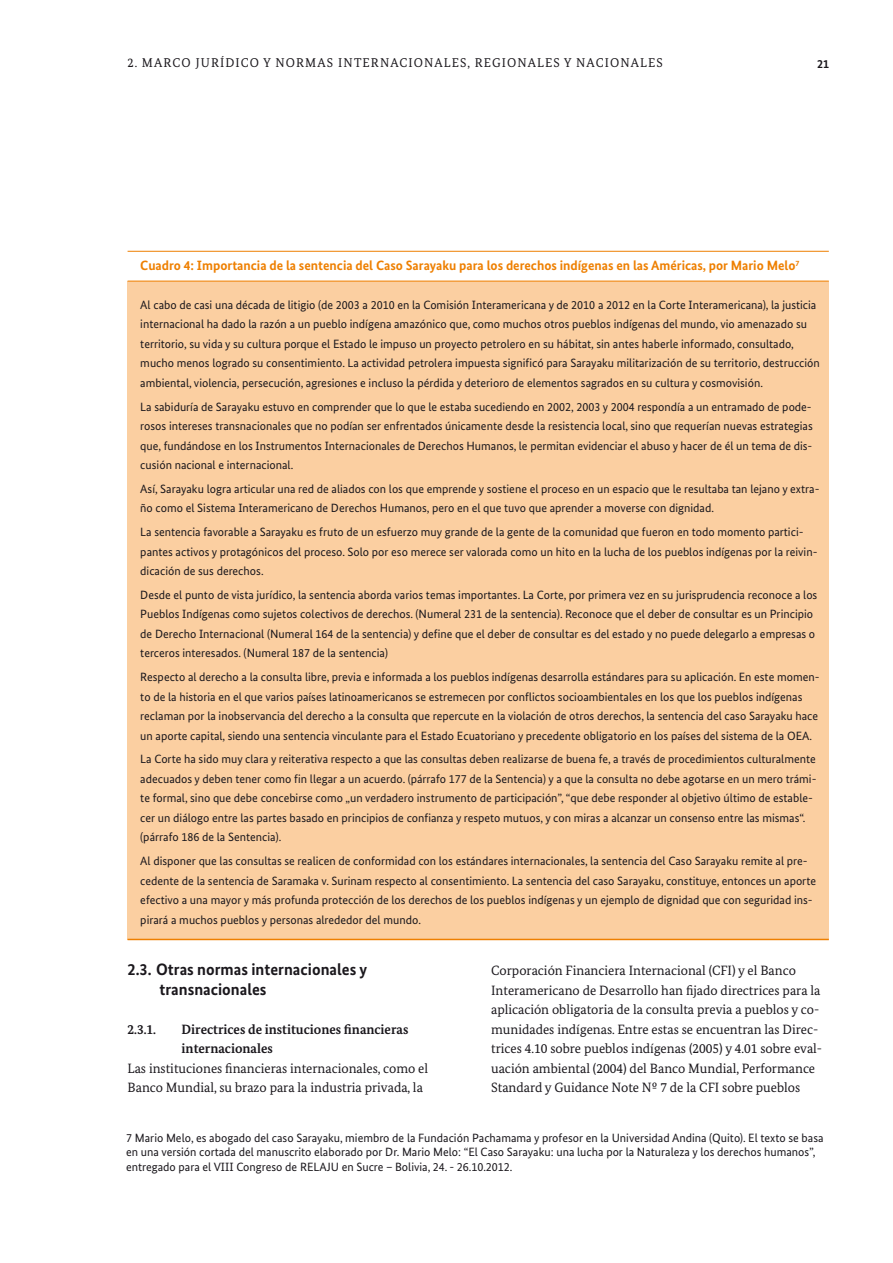
<style>
.page{position:relative;width:893px;height:1263px;background:#fff}
.page>*{position:absolute;margin:0;border:0;box-sizing:border-box;transform-origin:0 0}
.t1{font:700 16.5px/19.5px "Bundes Sans";color:#1a171c}
.t2{font:13.5px/19.5px "Bundes Serif";color:#1a171c}
.t3{font:700 13.5px "Bundes Sans";color:#ee7f00}
.t4{font:700 13.5px/19.5px "Bundes Serif";color:#1a171c}
.t5{font:12.75px "Bundes Serif";letter-spacing:.09em;color:#1a171c}
.t6{font:12px/19.5px "Bundes Sans";color:#1a171c}
.t7{font:700 12px "Bundes Sans";color:#1a171c}
</style>
<div class="page">
<div style="left:128px;top:281px;width:701px;height:658px;background:#fbcfa1"></div>
<hr style="left:128px;top:251px;width:701px;height:1px;background:#ee7f00">
<hr style="left:128px;top:281px;width:701px;height:1px;background:#ee7f00">
<hr style="left:128px;top:939px;width:701px;height:1px;background:#ee7f00">
<p class="t5" style="left:128px;top:55px;width:82px">2. Marco jurí</p>
<p class="t5" style="left:226px;top:55px;width:63px">dico y normas</p>
<p class="t5" style="left:338px;top:55px;width:325px">internacionales, regionales y nacionales</p>
<p class="t7" style="left:817px;top:56px;width:13px">21</p>
<p class="t3" style="left:140px;top:257px;width:661px">Cuadro 4: Importancia de la sentencia del Caso Sarayaku para los derechos indígenas en las Américas, por Mario Melo<sup>7</sup></p>
<p class="t6" style="left:140px;top:295px;width:681px">Al cabo de casi una década de litigio (de 2003 a 2010 en la Comisión Interamericana y de 2010 a 2012 en la Corte Interamericana), la justicia internacional ha dado la razón a un pueblo indígena amazónico que, como muchos otros pueblos indígenas del mundo, vio amenazado su territorio, su vida y su cultura porque el Estado le impuso un proyecto petrolero en su hábitat, sin antes haberle informado, consultado, mucho menos logrado su consentimiento. La actividad petrolera impuesta significó para Sarayaku militarización de su territorio, destrucción ambiental, violencia, persecución, agresiones e incluso la pérdida y deterioro de elementos sagrados en su cultura y cosmovisión.</p>
<p class="t6" style="left:140px;top:396px;width:674px;text-align:justify">La sabiduría de Sarayaku estuvo en comprender que lo que le estaba sucediendo en 2002, 2003 y 2004 respondía a un entramado de pode&shy;rosos intereses transnacionales que no podían ser enfrentados únicamente desde la resistencia local, sino que requerían nuevas estrategias que, fundándose en los Instrumentos Internacionales de Derechos Humanos, le permitan evidenciar el abuso y hacer de él un tema de dis&shy;cusión nacional e internacional.</p>
<p class="t6" style="left:140px;top:479px;width:681px">Así, Sarayaku logra articular una red de aliados con los que emprende y sostiene el proceso en un espacio que le resultaba tan lejano y extra&shy;ño como el Sistema Interamericano de Derechos Humanos, pero en el que tuvo que aprender a moverse con dignidad.</p>
<p class="t6" style="left:140px;top:522px;width:679px">La sentencia favorable a Sarayaku es fruto de un esfuerzo muy grande de la gente de la comunidad que fueron en todo momento partici&shy;pantes activos y protagónicos del proceso. Solo por eso merece ser valorada como un hito en la lucha de los pueblos indígenas por la reivin&shy;dicación de sus derechos.</p>
<p class="t6" style="left:140px;top:585px;width:679px">Desde el punto de vista jurídico, la sentencia aborda varios temas importantes. La Corte, por primera vez en su jurisprudencia reconoce a los Pueblos Indígenas como sujetos colectivos de derechos. (Numeral 231 de la sentencia). Reconoce que el deber de consultar es un Principio de Derecho Internacional (Numeral 164 de la sentencia) y define que el deber de consultar es del estado y no puede delegarlo a empresas o terceros interesados. (Numeral 187 de la sentencia)</p>
<p class="t6" style="left:140px;top:667px;width:681px">Respecto al derecho a la consulta libre, previa e informada a los pueblos indígenas desarrolla estándares para su aplicación. En este momen&shy;to de la historia en el que varios países latinoamericanos se estremecen por conflictos socioambientales en los que los pueblos indígenas reclaman por la inobservancia del derecho a la consulta que repercute en la violación de otros derechos, la sentencia del caso Sarayaku hace un aporte capital, siendo una sentencia vinculante para el Estado Ecuatoriano y precedente obligatorio en los países del sistema de la OEA.</p>
<p class="t6" style="left:140px;top:749px;width:678px">La Corte ha sido muy clara y reiterativa respecto a que las consultas deben realizarse de buena fe, a través de procedimientos culturalmente adecuados y deben tener como fin llegar a un acuerdo. (párrafo 177 de la Sentencia) y a que la consulta no debe agotarse en un mero trámi&shy;te formal, sino que debe concebirse como „un verdadero instrumento de participación”, “que debe responder al objetivo último de estable&shy;cer un diálogo entre las partes basado en principios de confianza y respeto mutuos, y con miras a alcanzar un consenso entre las mismas“. (párrafo 186 de la Sentencia).</p>
<p class="t6" style="left:140px;top:851px;width:677px">Al disponer que las consultas se realicen de conformidad con los estándares internacionales, la sentencia del Caso Sarayaku remite al pre&shy;cedente de la sentencia de Saramaka v. Surinam respecto al consentimiento. La sentencia del caso Sarayaku, constituye, entonces un aporte efectivo a una mayor y más profunda protección de los derechos de los pueblos indígenas y un ejemplo de dignidad que con seguridad ins&shy;pirará a muchos pueblos y personas alrededor del mundo.</p>
<h1 class="t1" style="left:159px;top:959px;width:209px;text-indent:-32px">2.3. Otras normas internacionales y transnacionales</h1>
<p class="t4" style="left:128px;top:1019px;width:30px">2.3.1.</p>
<p class="t4" style="left:182px;top:1019px;width:228px">Directrices de instituciones financieras internacionales</p>
<p class="t2" style="left:128px;top:1058px;width:302px">Las instituciones financieras internacionales, como el<br>Banco Mundial, su brazo para la industria privada, la</p>
<p class="t2" style="left:491px;top:960px;width:333px">Corporación Financiera Internacional (CFI) y el Banco Interamericano de Desarrollo han fijado directrices para la aplicación obligatoria de la consulta previa a pueblos y co&shy;munidades indígenas. Entre estas se encuentran las Direc&shy;trices 4.10 sobre pueblos indígenas (2005) y 4.01 sobre eval&shy;uación ambiental (2004) del Banco Mundial, Performance Standard y Guidance Note Nº 7 de la CFI sobre pueblos</p>
<p class="t6" style="left:126px;top:1130px;width:699px;line-height:14.4px">7 Mario Melo, es abogado del caso Sarayaku, miembro de la Fundación Pachamama y profesor en la Universidad Andina (Quito). El texto se basa en una versión cortada del manuscrito elaborado por Dr. Mario Melo: “El Caso Sarayaku: una lucha por la Naturaleza y los derechos humanos”, entregado para el VIII Congreso de RELAJU en Sucre – Bolivia, 24. - 26.10.2012.</p>
</div>
